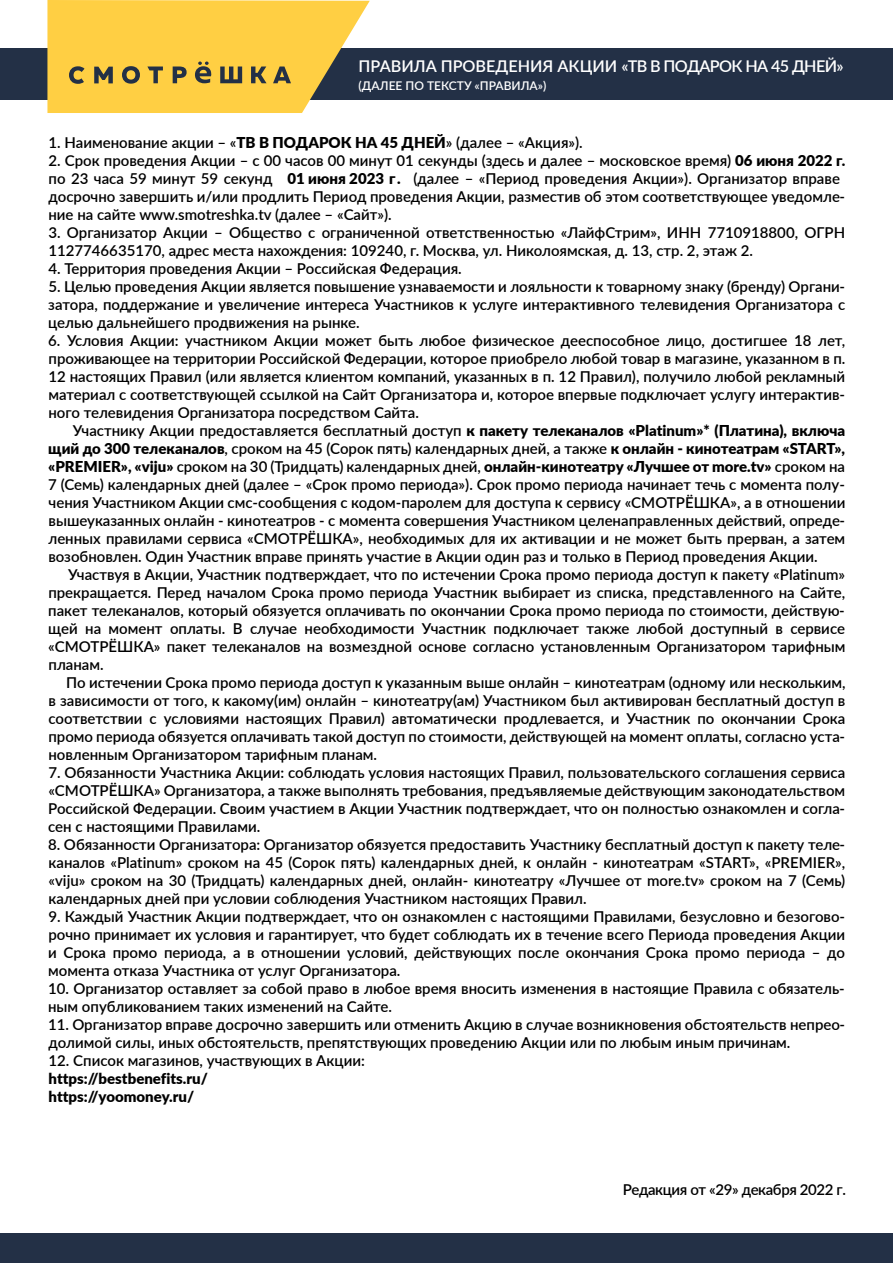
<style>
.page{position:relative;width:893px;height:1263px;background:#fff}
.page>*{position:absolute;margin:0;border:0;box-sizing:border-box;transform-origin:0 0}
.t1{font:600 16.2px "Lato";color:#fff}
.t2{font:600 15px/18px "Lato";color:#000;text-align:justify}
.t3{font:900 15px/18px "Lato";color:#000}
.t4{font:600 15px "Lato";letter-spacing:-.025em;color:#000}
.t5{font:600 12px "Lato";color:#fff}
.s1{font-weight:900}
</style>
<div class="page">
<div style="left:0;top:48px;width:893px;height:52px;background:#233046"></div>
<div style="left:0;top:1233px;width:893px;height:30px;background:#233046"></div>
<svg style="left:47px;top:0;width:323px;height:113px;background:#e6bf4b"></svg>
<p class="t1" style="left:359px;top:54px;width:487px">ПРАВИЛА ПРОВЕДЕНИЯ АКЦИИ «ТВ В ПОДАРОК НА 45 ДНЕЙ»</p>
<p class="t5" style="left:359px;top:76px;width:189px">(ДАЛЕЕ ПО ТЕКСТУ «ПРАВИЛА»)</p>
<p class="t2" style="left:49px;top:133px;width:536px">1. Наименование акции – «<span class="s1">ТВ В ПОДАРОК НА 45 ДНЕЙ</span>» (далее – «Акция»).</p>
<p class="t2" style="left:48px;top:151px;width:798px;text-align:left">2. Срок проведения Акции – с 00 часов 00 минут 01 секунды (здесь и далее – московское время) <span class="s1">06 июня 2022 г. </span>по 23 часа 59 минут 59 секунд <span class="s1">01 июня 2023 г .</span> (далее – «Период проведения Акции»). Организатор вправе досрочно завершить и/или продлить Период проведения Акции, разместив об этом соответствующее уведомле&shy;ние на сайте www.smotreshka.tv (далее – «Сайт»).</p>
<p class="t2" style="left:48px;top:223px;width:798px">3. Организатор Акции – Общество с ограниченной ответственностью «ЛайфСтрим», ИНН 7710918800, ОГРН<br>1127746635170, адрес места нахождения: 109240, г. Москва, ул. Николоямская, д. 13, стр. 2, этаж 2.</p>
<p class="t2" style="left:48px;top:259px;width:415px">4. Территория проведения Акции – Российская Федерация.</p>
<p class="t2" style="left:48px;top:277px;width:798px">5. Целью проведения Акции является повышение узнаваемости и лояльности к товарному знаку (бренду) Органи&shy;затора, поддержание и увеличение интереса Участников к услуге интерактивного телевидения Организатора с целью дальнейшего продвижения на рынке.</p>
<p class="t2" style="left:48px;top:331px;width:799px">6. Условия Акции: участником Акции может быть любое физическое дееспособное лицо, достигшее 18 лет, проживающее на территории Российской Федерации, которое приобрело любой товар в магазине, указанном в п.<br>12 настоящих Правил (или является клиентом компаний, указанных в п. 12 Правил), получило любой рекламный материал с соответствующей ссылкой на Сайт Организатора и, которое впервые подключает услугу интерактив&shy;ного телевидения Организатора посредством Сайта.</p>
<p class="t2" style="left:48px;top:421px;width:799px;text-indent:25px">Участнику Акции предоставляется бесплатный доступ <span class="s1">к пакету телеканалов «Platinum»* (Платина), включа щий до 300 телеканалов</span>, сроком на 45 (Сорок пять) календарных дней, а также <span class="s1">к онлайн - кинотеатрам «START», «PREMIER», «viju»</span> сроком на 30 (Тридцать) календарных дней, <span class="s1">онлайн-кинотеатру «Лучшее от more.tv»</span> сроком на 7 (Семь) календарных дней (далее – «Срок промо периода»). Срок промо периода начинает течь с момента полу&shy;чения Участником Акции смс-сообщения с кодом-паролем для доступа к сервису «СМОТРЁШКА», а в отношении вышеуказанных онлайн - кинотеатров - с момента совершения Участником целенаправленных действий, опреде&shy;ленных правилами сервиса «СМОТРЁШКА», необходимых для их активации и не может быть прерван, а затем возобновлен. Один Участник вправе принять участие в Акции один раз и только в Период проведения Акции.</p>
<p class="t2" style="left:48px;top:565px;width:799px;text-indent:20px">Участвуя в Акции, Участник подтверждает, что по истечении Срока промо периода доступ к пакету «Platinum» прекращается. Перед началом Срока промо периода Участник выбирает из списка, представленного на Сайте, пакет телеканалов, который обязуется оплачивать по окончании Срока промо периода по стоимости, действую&shy;щей на момент оплаты. В случае необходимости Участник подключает также любой доступный в сервисе «СМОТРЁШКА» пакет телеканалов на возмездной основе согласно установленным Организатором тарифным планам.</p>
<p class="t2" style="left:48px;top:673px;width:799px;text-indent:18px">По истечении Срока промо периода доступ к указанным выше онлайн – кинотеатрам (одному или нескольким, в зависимости от того, к какому(им) онлайн – кинотеатру(ам) Участником был активирован бесплатный доступ в соответствии с условиями настоящих Правил) автоматически продлевается, и Участник по окончании Срока промо периода обязуется оплачивать такой доступ по стоимости, действующей на момент оплаты, согласно уста&shy;новленным Организатором тарифным планам.</p>
<p class="t2" style="left:48px;top:763px;width:798px">7. Обязанности Участника Акции: соблюдать условия настоящих Правил, пользовательского соглашения сервиса «СМОТРЁШКА» Организатора, а также выполнять требования, предъявляемые действующим законодательством Российской Федерации. Своим участием в Акции Участник подтверждает, что он полностью ознакомлен и согла&shy;сен с настоящими Правилами.</p>
<p class="t2" style="left:48px;top:835px;width:799px">8. Обязанности Организатора: Организатор обязуется предоставить Участнику бесплатный доступ к пакету теле&shy;каналов «Platinum» сроком на 45 (Сорок пять) календарных дней, к онлайн - кинотеатрам «START», «PREMIER», «viju» сроком на 30 (Тридцать) календарных дней, онлайн- кинотеатру «Лучшее от more.tv» сроком на 7 (Семь) календарных дней при условии соблюдения Участником настоящих Правил.</p>
<p class="t2" style="left:48px;top:907px;width:798px">9. Каждый Участник Акции подтверждает, что он ознакомлен с настоящими Правилами, безусловно и безогово&shy;рочно принимает их условия и гарантирует, что будет соблюдать их в течение всего Периода проведения Акции и Срока промо периода, а в отношении условий, действующих после окончания Срока промо периода – до момента отказа Участника от услуг Организатора.</p>
<p class="t2" style="left:48px;top:979px;width:798px">10. Организатор оставляет за собой право в любое время вносить изменения в настоящие Правила с обязатель&shy;ным опубликованием таких изменений на Сайте.</p>
<p class="t2" style="left:48px;top:1015px;width:799px">11. Организатор вправе досрочно завершить или отменить Акцию в случае возникновения обстоятельств непрео&shy;долимой силы, иных обстоятельств, препятствующих проведению Акции или по любым иным причинам.</p>
<p class="t2" style="left:49px;top:1051px;width:318px">12. Список магазинов, участвующих в Акции:</p>
<p class="t3" style="left:49px;top:1069px;width:161px">https://bestbenefits.ru/ https://yoomoney.ru/</p>
<p class="t4" style="left:623px;top:1179px;width:225px">Редакция от «29» декабря 2022 г.</p>
</div>
